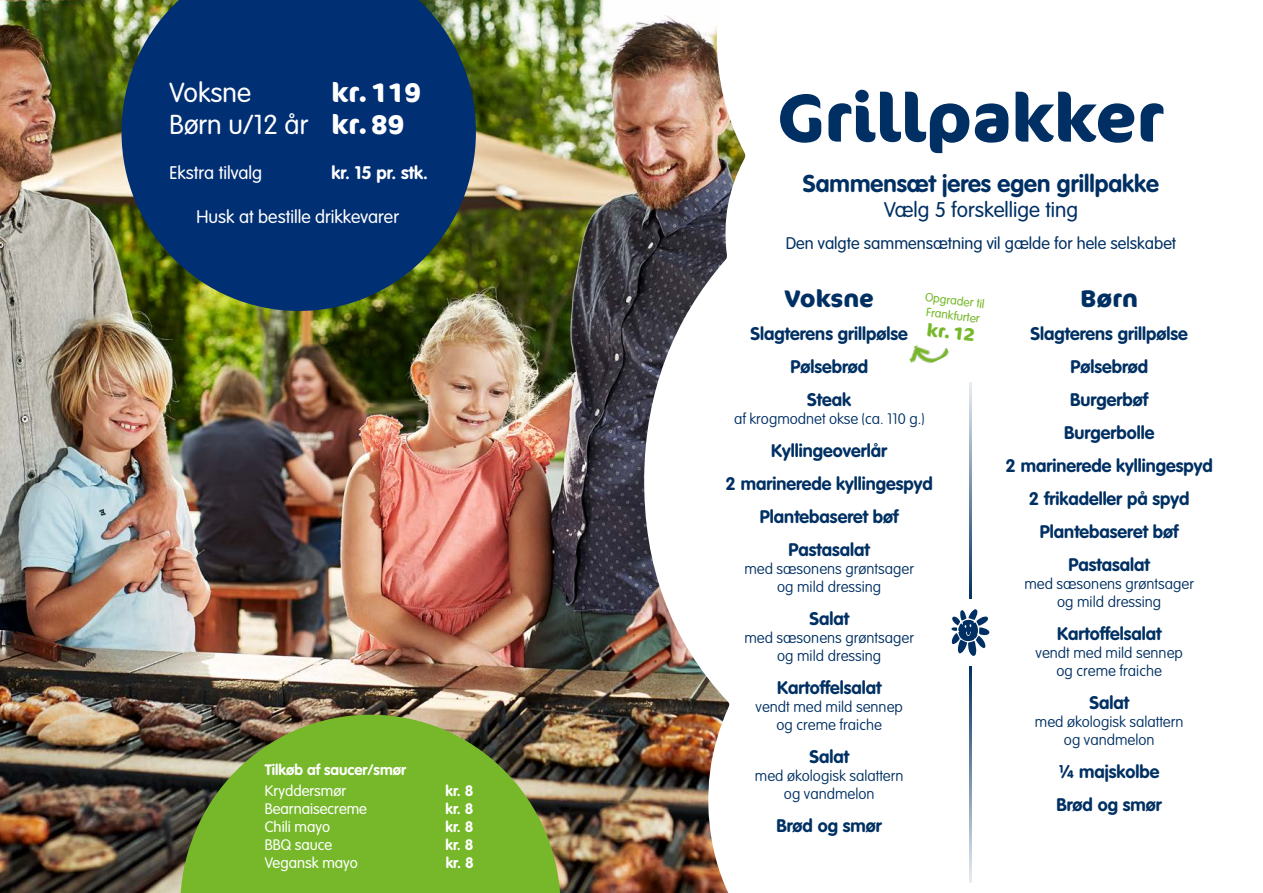
<style>
.page{position:relative;width:1263px;height:893px;background:#fff}
.page>*{position:absolute;margin:0;border:0;box-sizing:border-box;transform-origin:0 0}
.t1{font:700 67.5px "Cocon";color:#003063}
.t2{font:300 27px "VAG Rounded Std";color:#fff}
.t3{font:700 27px "Cocon Pro";color:#fff}
.t4{font:700 24px "VAG Rounded Std";color:#003063}
.t5{font:700 24px "Cocon Pro";color:#003063}
.t6{font:300 21px "VAG Rounded Std";color:#003063}
.t7{font:700 18px/33px "VAG Rounded Std";color:#003063;text-align:center}
.t8{font:300 18px "VAG Rounded Std";color:#fff}
.t9{font:700 18px "VAG Rounded Std";color:#fff}
.t10{font:700 18px "Cocon Pro";color:#76b82a}
.t11{font:300 16.65px "VAG Rounded Std";color:#003063}
.t12{font:100 15px/18px "VAG Rounded Std";color:#003063;text-align:center}
.t13{font:300 15px "VAG Rounded Std";color:#fff}
.t14{font:700 15px "VAG Rounded Std";color:#fff}
.t15{font:300 12px/15px "VAG Rounded Std";color:#76b82a}
.s1{font-family:"Cocon Pro";font-weight:700}
</style>
<div class="page">
<img style="left:0;top:0;width:643px;height:892px">
<svg style="left:643px;top:15px;width:329px;height:878px"></svg>
<svg style="left:969px;top:383px;width:2px;height:215px"></svg>
<svg style="left:969px;top:667px;width:2px;height:215px"></svg>
<svg style="left:950px;top:608px;width:40px;height:49px"></svg>
<svg style="left:122px;top:0;width:354px;height:311px;background:#113a66"></svg>
<img style="left:905px;top:334px;width:45px;height:37px">
<svg style="left:180px;top:715px;width:380px;height:178px;background:#72a231"></svg>
<h2 class="t2" style="left:170px;top:77px;width:83px">Voksne</h2>
<h2 class="t3" style="left:332px;top:74px;width:91px">kr. 119</h2>
<h2 class="t2" style="left:170px;top:109px;width:236px">Børn u/12 år <span class="s1">kr. 89</span></h2>
<p class="t8" style="left:170px;top:163px;width:94px">Ekstra tilvalg</p>
<p class="t9" style="left:332px;top:162px;width:98px">kr. 15 pr. stk.</p>
<p class="t8" style="left:197px;top:206px;width:204px">Husk at bestille drikkevarer</p>
<p class="t14" style="left:265px;top:761px;width:143px">Tilkøb af saucer/smør</p>
<p class="t13" style="left:265px;top:782px;width:83px">Kryddersmør</p>
<p class="t14" style="left:445px;top:782px;width:29px">kr. 8</p>
<p class="t13" style="left:265px;top:800px;width:104px">Bearnaisecreme</p>
<p class="t14" style="left:445px;top:800px;width:29px">kr. 8</p>
<p class="t13" style="left:265px;top:818px;width:67px">Chili mayo</p>
<p class="t14" style="left:445px;top:818px;width:29px">kr. 8</p>
<p class="t13" style="left:265px;top:836px;width:69px">BBQ sauce</p>
<p class="t14" style="left:445px;top:836px;width:29px">kr. 8</p>
<p class="t13" style="left:265px;top:854px;width:95px">Vegansk mayo</p>
<p class="t14" style="left:446px;top:854px;width:29px">kr. 8</p>
<h1 class="t1" style="left:777px;top:78px;width:388px">Grillpakker</h1>
<h3 class="t4" style="left:803px;top:169px;width:358px">Sammensæt jeres egen grillpakke</h3>
<p class="t6" style="left:884px;top:198px;width:196px">Vælg 5 forskellige ting</p>
<p class="t11" style="left:786px;top:234px;width:392px">Den valgte sammensætning vil gælde for hele selskabet</p>
<h3 class="t5" style="left:784px;top:282px;width:91px">Voksne</h3>
<p class="t7" style="left:751px;top:318px;width:159px">Slagterens grillpølse<br>Pølsebrød<br>Steak</p>
<p class="t12" style="left:734px;top:410px;width:192px">af krogmodnet okse (ca. 110 g.)</p>
<p class="t7" style="left:725px;top:435px;width:209px">Kyllingeoverlår<br>2 marinerede kyllingespyd<br>Plantebaseret bøf<br>Pastasalat</p>
<p class="t12" style="left:744px;top:560px;width:171px">med sæsonens grøntsager og mild dressing</p>
<p class="t7" style="left:809px;top:603px;width:41px">Salat</p>
<p class="t12" style="left:744px;top:629px;width:171px">med sæsonens grøntsager og mild dressing</p>
<p class="t7" style="left:777px;top:672px;width:106px">Kartoffelsalat</p>
<p class="t12" style="left:756px;top:698px;width:149px">vendt med mild sennep og creme fraiche</p>
<p class="t7" style="left:809px;top:741px;width:41px">Salat</p>
<p class="t12" style="left:755px;top:767px;width:150px">med økologisk salattern og vandmelon</p>
<p class="t7" style="left:776px;top:810px;width:107px">Brød og smør</p>
<p class="t15" style="left:926px;top:290px;width:61px;rotate:7deg">Opgrader til<br>Frankfurter</p>
<p class="t10" style="left:928px;top:317px;width:50px;rotate:7deg">kr. 12</p>
<h3 class="t5" style="left:1081px;top:282px;width:59px">Børn</h3>
<p class="t7" style="left:1005px;top:318px;width:209px">Slagterens grillpølse<br>Pølsebrød<br>Burgerbøf<br>Burgerbolle<br>2 marinerede kyllingespyd<br>2 frikadeller på spyd<br>Plantebaseret bøf<br>Pastasalat</p>
<p class="t12" style="left:1024px;top:575px;width:171px">med sæsonens grøntsager og mild dressing</p>
<p class="t7" style="left:1057px;top:618px;width:106px">Kartoffelsalat</p>
<p class="t12" style="left:1036px;top:644px;width:149px">vendt med mild sennep og creme fraiche</p>
<p class="t7" style="left:1089px;top:687px;width:41px">Salat</p>
<p class="t12" style="left:1035px;top:713px;width:150px">med økologisk salattern og vandmelon</p>
<p class="t7" style="left:1056px;top:756px;width:107px;text-align:left">¼ majskolbe<br>Brød og smør</p>
</div>
